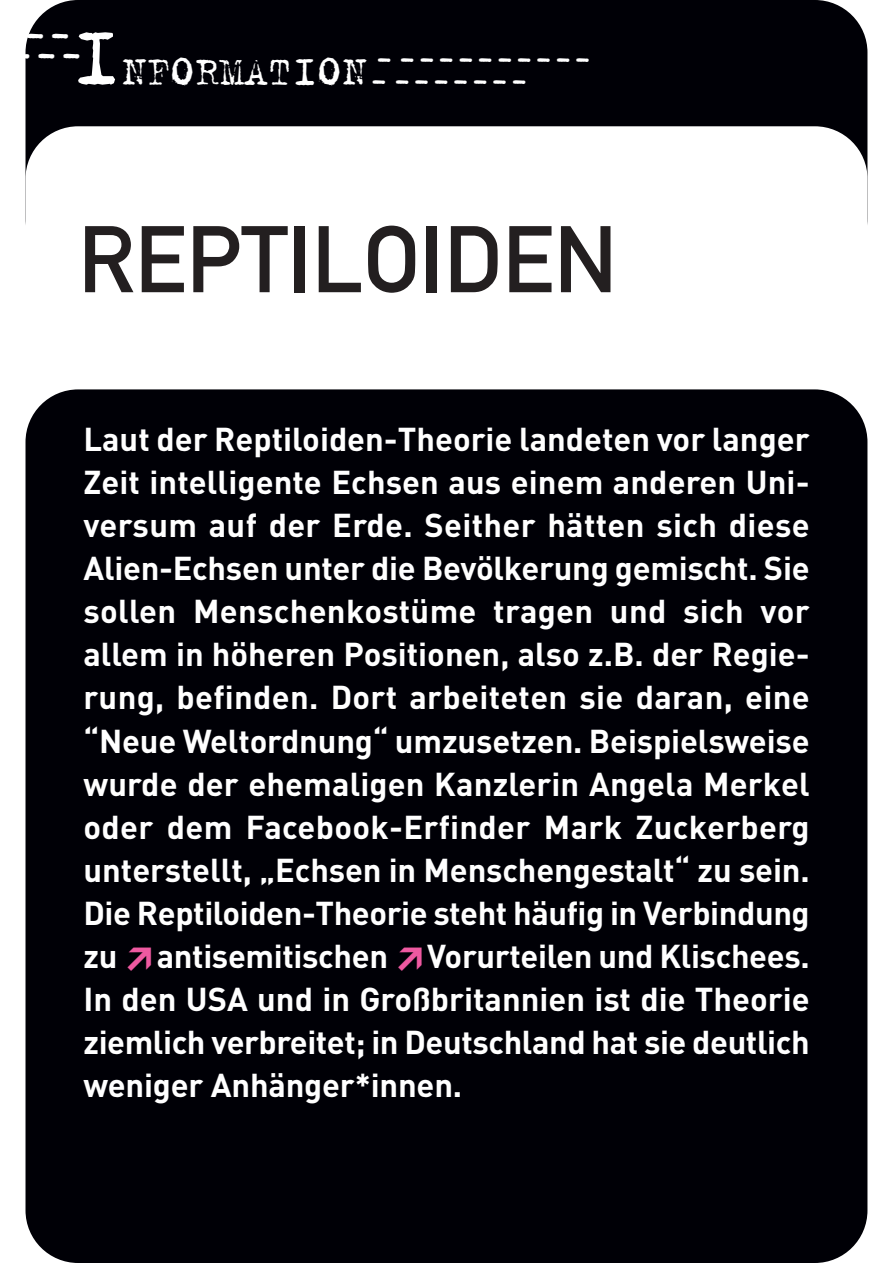
<style>
.page{position:relative;width:893px;height:1263px;background:#fff}
.page>*{position:absolute;margin:0;border:0;box-sizing:border-box;transform-origin:0 0}
.t1{font:700 92.85px "DIN Alternate";color:#231f20}
.t2{font:44.55px "Trixie Text";color:#fff}
.t3{font:33.45px "Trixie Text";color:#fff}
.t4{font:700 32.7px/43px "FFDIN";letter-spacing:-.015em;color:#fff;text-align:justify}
.t5{font:25.95px "Trixie Text";color:#fff}
.s1{font-size:89.1px}
.s2{font-weight:900;color:#ef59a1}
</style>
<div class="page">
<div style="left:26px;top:0;width:841px;height:271px;background:#000006;border-radius:53px"></div>
<div style="left:26px;top:126px;width:841px;height:235px;background:#fff;border-radius:53px"></div>
<div style="left:26px;top:389px;width:841px;height:874px;background:#000006;border-radius:53px"></div>
<p class="t3" style="left:25px;top:14px;width:45px">--</p>
<h2 class="t2" style="left:72px;top:42px;width:455px"><span class="s1">I</span>NFORMATION <sub>-</sub> <sub>-</sub> <sub>-</sub> <sub>-</sub> <sub>-</sub> <sub>-</sub> <sub>-</sub> <sub>-</sub></h2>
<p class="t3" style="left:11px;top:34px;width:70px">---</p>
<p class="t5" style="left:376px;top:43px;width:214px">- ----------</p>
<h1 class="t1" style="left:78px;top:206px;width:541px">REPTILOIDEN</h1>
<p class="t4" style="left:83px;top:421px;width:728px">Laut der Reptiloiden-Theorie landeten vor langer Zeit intelligente Echsen aus einem anderen Uni&shy;versum auf der Erde. Seither hätten sich diese Alien-Echsen unter die Bevölkerung gemischt. Sie sollen Menschenkostüme tragen und sich vor allem in höheren Positionen, also z.B. der Regie&shy;rung, befinden. Dort arbeiteten sie daran, eine “Neue Weltordnung“ umzusetzen. Beispielsweise wurde der ehemaligen Kanzlerin Angela Merkel oder dem Facebook-Erfinder Mark Zuckerberg unterstellt, „Echsen in Menschengestalt“ zu sein.<br>Die Reptiloiden-Theorie steht häufig in Verbindung zu <span class="s2">≥</span>antisemitischen <span class="s2">≥</span>Vorurteilen und Klischees.<br>In den USA und in Großbritannien ist die Theorie ziemlich verbreitet; in Deutschland hat sie deutlich weniger Anhänger*innen.</p>
</div>
